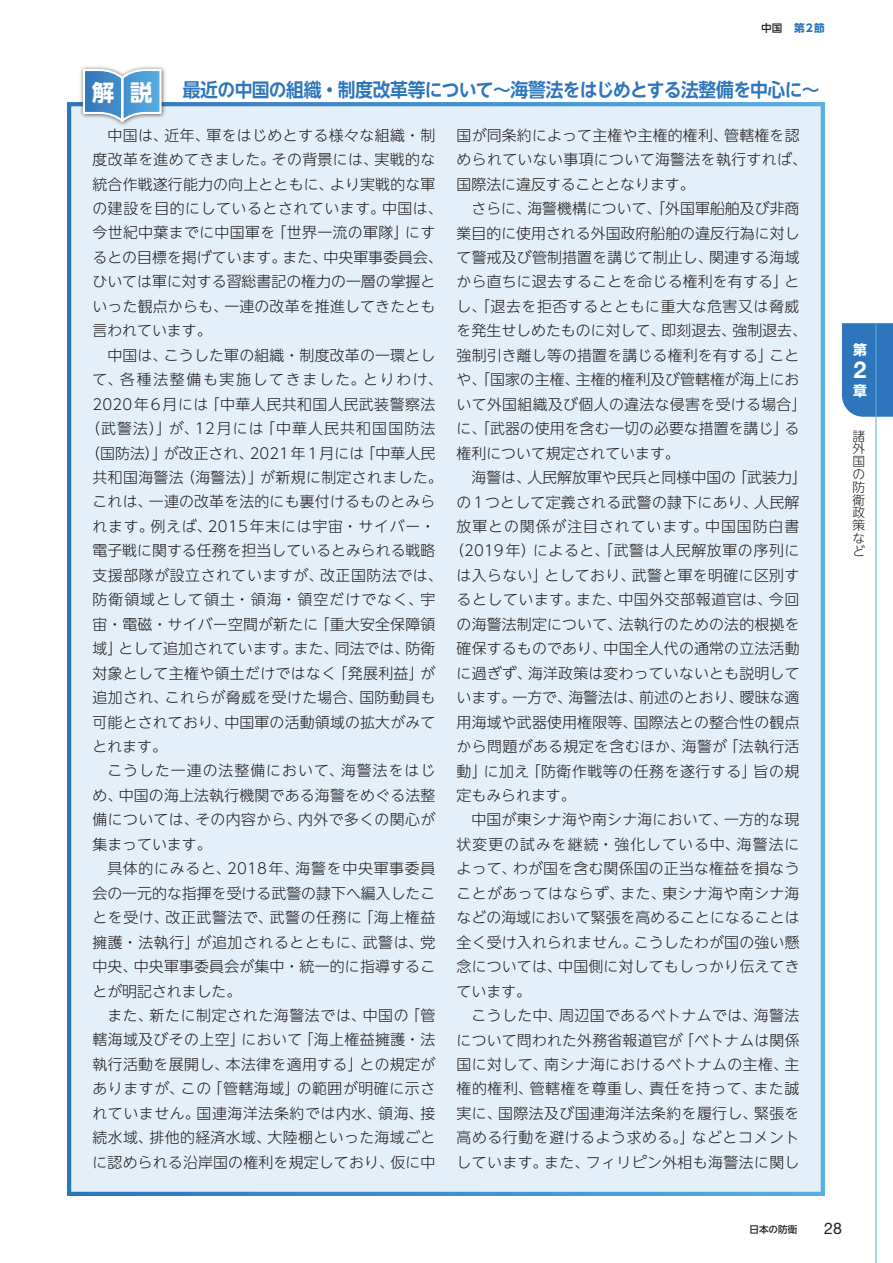
<style>
.page{position:relative;width:893px;height:1263px;background:#fff}
.page>*{position:absolute;margin:0;border:0;box-sizing:border-box;transform-origin:0 0}
.t1{font:700 23.4px "Helvetica Neue LT Std";color:#fff}
.t2{font:700 22.35px "UD Shin Go NT Pr 6 N";color:#fff}
.t3{font:700 19.2px "UD Shin Go NT Pr 6 N De";letter-spacing:-.035em;color:#2e76bc;scale:.93 1}
.t4{font:15.9px "Helvetica Neue LT Std";color:#231f20}
.t5{font:300 14.85px/24.5px "UD Shin Go NT Pr 6 N";letter-spacing:.015em;color:#231f20}
.t6{font:300 14.85px "UD Shin Go NT Pr 6 N";letter-spacing:.04em;color:#231f20}
.t7{font:300 14.85px "UD Shin Go NT Pr 6 N";letter-spacing:.07em;color:#231f20}
.t8{font:300 14.85px "UD Shin Go NT Pr 6 N";letter-spacing:.035em;color:#231f20}
.t9{font:300 14.85px "UD Shin Go NT Pr 6 N";letter-spacing:.05em;color:#231f20}
.t10{font:300 14.85px "UD Shin Go NT Pr 6 N";letter-spacing:.045em;color:#231f20}
.t11{font:300 14.85px "UD Shin Go NT Pr 6 N";letter-spacing:.075em;color:#231f20}
.t12{font:300 14.85px "UD Shin Go NT Pr 6 N";letter-spacing:.115em;color:#231f20}
.t13{font:300 14.85px "UD Shin Go NT Pr 6 N";letter-spacing:.065em;color:#231f20}
.t14{font:700 13.8px "UD Shin Go NT Pr 6 N";color:#fff}
.t15{font:300 12.75px/12.8px "UD Shin Go NT Pr 6 N";color:#231f20;text-align:justify}
.t16{font:700 10.65px "UD Shin Go NT Pr 6 N";color:#2e76bc}
.t17{font:500 9.6px "UD Shin Go NT Pr 6 N";color:#231f20}
.s1{font-weight:500;color:#231f20}
</style>
<div class="page">
<div style="left:67px;top:102px;width:758px;height:1094px;background:#e4f0f9"></div>
<div style="left:78px;top:64px;width:88px;height:62px;background:#231f20;opacity:.75"></div>
<svg style="left:82px;top:68px;width:81px;height:58px;background:#7eb1d8"></svg>
<div style="left:842px;top:323px;width:51px;height:94px;background:#2e76bc"></div>
<hr style="left:875px;top:323px;width:1px;height:940px;background:#57b0e2">
<p class="t16" style="left:761px;top:19px;width:65px"><span class="s1">中国</span> 第2節</p>
<h2 class="t2" style="left:92px;top:75px;width:62px">解 説</h2>
<p class="t3" style="left:183px;top:74px;width:686px">最近の中国の組織・制度改革等について～海警法をはじめとする法整備を中心に～</p>
<p class="t5" style="left:92px;top:122px;width:352px;text-indent:15px">中国は、近年、軍をはじめとする様々な組織・制度改革を進めてきました。その背景には、実戦的な統合作戦遂行能力の向上とともに、より実戦的な軍の建設を目的にしているとされています。中国は、今世紀中葉までに中国軍を「世界一流の軍隊」にするとの目標を掲げています。また、中央軍事委員会、ひいては軍に対する習総書記の権力の一層の掌握といった観点からも、一連の改革を推進してきたとも言われています。</p>
<p class="t5" style="left:107px;top:342px;width:329px">中国は、こうした軍の組織・制度改革の一環とし</p>
<p class="t12" style="left:92px;top:368px;width:352px">て、各種法整備も実施してきました。とりわけ、</p>
<p class="t8" style="left:92px;top:392px;width:344px">2020年6月には「中華人民共和国人民武装警察法</p>
<p class="t11" style="left:85px;top:416px;width:352px">（武警法）」が、12月には「中華人民共和国国防法</p>
<p class="t5" style="left:85px;top:440px;width:352px">（国防法）」が改正され、2021年1月には「中華人民</p>
<p class="t5" style="left:92px;top:465px;width:352px">共和国海警法（海警法）」が新規に制定されました。</p>
<p class="t5" style="left:92px;top:489px;width:344px">これは、一連の改革を法的にも裏付けるものとみら</p>
<p class="t9" style="left:92px;top:514px;width:344px">れます。例えば、2015年末には宇宙・サイバー・</p>
<p class="t5" style="left:92px;top:538px;width:344px">電子戦に関する任務を担当しているとみられる戦略</p>
<p class="t6" style="left:92px;top:563px;width:352px">支援部隊が設立されていますが、改正国防法では、</p>
<p class="t7" style="left:92px;top:588px;width:344px">防衛領域として領土・領海・領空だけでなく、宇</p>
<p class="t5" style="left:92px;top:611px;width:344px">宙・電磁・サイバー空間が新たに「重大安全保障領</p>
<p class="t5" style="left:92px;top:636px;width:344px">域」として追加されています。また、同法では、防衛</p>
<p class="t5" style="left:92px;top:660px;width:344px">対象として主権や領土だけではなく「発展利益」が</p>
<p class="t5" style="left:92px;top:685px;width:344px">追加され、これらが脅威を受けた場合、国防動員も</p>
<p class="t5" style="left:92px;top:709px;width:344px">可能とされており、中国軍の活動領域の拡大がみて</p>
<p class="t5" style="left:92px;top:734px;width:76px">とれます。</p>
<p class="t7" style="left:107px;top:759px;width:330px">こうした一連の法整備において、海警法をはじ</p>
<p class="t5" style="left:92px;top:782px;width:344px">め、中国の海上法執行機関である海警をめぐる法整</p>
<p class="t5" style="left:92px;top:807px;width:344px">備については、その内容から、内外で多くの関心が</p>
<p class="t5" style="left:92px;top:831px;width:121px">集まっています。</p>
<p class="t9" style="left:107px;top:857px;width:329px">具体的にみると、2018年、海警を中央軍事委員</p>
<p class="t5" style="left:92px;top:880px;width:344px">会の一元的な指揮を受ける武警の隷下へ編入したこ</p>
<p class="t6" style="left:92px;top:905px;width:344px">とを受け、改正武警法で、武警の任務に「海上権益</p>
<p class="t6" style="left:92px;top:930px;width:344px">擁護・法執行」が追加されるとともに、武警は、党</p>
<p class="t5" style="left:92px;top:954px;width:344px">中央、中央軍事委員会が集中・統一的に指導するこ</p>
<p class="t5" style="left:92px;top:978px;width:150px">とが明記されました。</p>
<p class="t10" style="left:107px;top:1003px;width:330px">また、新たに制定された海警法では、中国の「管</p>
<p class="t5" style="left:92px;top:1027px;width:344px">轄海域及びその上空」において「海上権益擁護・法</p>
<p class="t5" style="left:92px;top:1051px;width:344px">執行活動を展開し、本法律を適用する」との規定が</p>
<p class="t6" style="left:92px;top:1077px;width:344px">ありますが、この「管轄海域」の範囲が明確に示さ</p>
<p class="t6" style="left:92px;top:1101px;width:344px">れていません。国連海洋法条約では内水、領海、接</p>
<p class="t5" style="left:92px;top:1125px;width:344px">続水域、排他的経済水域、大陸棚といった海域ごと</p>
<p class="t5" style="left:92px;top:1149px;width:344px">に認められる沿岸国の権利を規定しており、仮に中</p>
<p class="t5" style="left:457px;top:122px;width:352px">国が同条約によって主権や主権的権利、管轄権を認められていない事項について海警法を執行すれば、国際法に違反することとなります。</p>
<p class="t5" style="left:457px;top:196px;width:352px;text-indent:15px">さらに、海警機構について、「外国軍船舶及び非商業目的に使用される外国政府船舶の違反行為に対して警戒及び管制措置を講じて制止し、関連する海域から直ちに退去することを命じる権利を有する」とし、「退去を拒否するとともに重大な危害又は脅威を発生せしめたものに対して、即刻退去、強制退去、強制引き離し等の措置を講じる権利を有する」ことや、「国家の主権、主権的権利及び管轄権が海上において外国組織及び個人の違法な侵害を受ける場合」に、「武器の使用を含む一切の必要な措置を講じ」る権利について規定されています。</p>
<p class="t5" style="left:471px;top:465px;width:337px">海警は、人民解放軍や民兵と同様中国の「武装力」</p>
<p class="t5" style="left:457px;top:489px;width:344px">の1つとして定義される武警の隷下にあり、人民解</p>
<p class="t13" style="left:457px;top:514px;width:344px">放軍との関係が注目されています。中国国防白書</p>
<p class="t10" style="left:449px;top:539px;width:352px">（2019年）によると、「武警は人民解放軍の序列に</p>
<p class="t5" style="left:457px;top:562px;width:344px">は入らない」としており、武警と軍を明確に区別す</p>
<p class="t6" style="left:457px;top:588px;width:344px">るとしています。また、中国外交部報道官は、今回</p>
<p class="t5" style="left:457px;top:611px;width:344px">の海警法制定について、法執行のための法的根拠を</p>
<p class="t5" style="left:457px;top:636px;width:344px">確保するものであり、中国全人代の通常の立法活動</p>
<p class="t5" style="left:457px;top:660px;width:344px">に過ぎず、海洋政策は変わっていないとも説明して</p>
<p class="t5" style="left:457px;top:685px;width:344px">います。一方で、海警法は、前述のとおり、曖昧な適</p>
<p class="t5" style="left:457px;top:709px;width:344px">用海域や武器使用権限等、国際法との整合性の観点</p>
<p class="t5" style="left:457px;top:734px;width:344px">から問題がある規定を含むほか、海警が「法執行活</p>
<p class="t8" style="left:457px;top:759px;width:344px">動」に加え「防衛作戦等の任務を遂行する」旨の規</p>
<p class="t5" style="left:457px;top:783px;width:121px">定もみられます。</p>
<p class="t5" style="left:471px;top:807px;width:329px">中国が東シナ海や南シナ海において、一方的な現</p>
<p class="t7" style="left:457px;top:832px;width:344px">状変更の試みを継続・強化している中、海警法に</p>
<p class="t5" style="left:457px;top:856px;width:344px">よって、わが国を含む関係国の正当な権益を損なう</p>
<p class="t5" style="left:457px;top:880px;width:344px">ことがあってはならず、また、東シナ海や南シナ海</p>
<p class="t5" style="left:457px;top:905px;width:344px">などの海域において緊張を高めることになることは</p>
<p class="t5" style="left:457px;top:929px;width:344px">全く受け入れられません。こうしたわが国の強い懸</p>
<p class="t5" style="left:457px;top:954px;width:344px">念については、中国側に対してもしっかり伝えてき</p>
<p class="t5" style="left:457px;top:978px;width:76px">ています。</p>
<p class="t5" style="left:471px;top:1003px;width:329px">こうした中、周辺国であるベトナムでは、海警法</p>
<p class="t5" style="left:457px;top:1027px;width:344px">について問われた外務省報道官が「ベトナムは関係</p>
<p class="t5" style="left:457px;top:1051px;width:344px">国に対して、南シナ海におけるベトナムの主権、主</p>
<p class="t6" style="left:457px;top:1077px;width:344px">権的権利、管轄権を尊重し、責任を持って、また誠</p>
<p class="t5" style="left:457px;top:1100px;width:344px">実に、国際法及び国連海洋法条約を履行し、緊張を</p>
<p class="t6" style="left:457px;top:1126px;width:344px">高める行動を避けるよう求める。」などとコメント</p>
<p class="t5" style="left:457px;top:1149px;width:344px">しています。また、フィリピン外相も海警法に関し</p>
<p class="t14" style="left:853px;top:338px;width:15px">第</p>
<h1 class="t1" style="left:853px;top:355px;width:14px">2</h1>
<p class="t14" style="left:853px;top:379px;width:15px">章</p>
<p class="t15" style="left:853px;top:429px;width:14px">諸外国の防衛政策など</p>
<p class="t17" style="left:749px;top:1221px;width:49px">日本の防衛</p>
<p class="t4" style="left:824px;top:1219px;width:19px">28</p>
</div>
